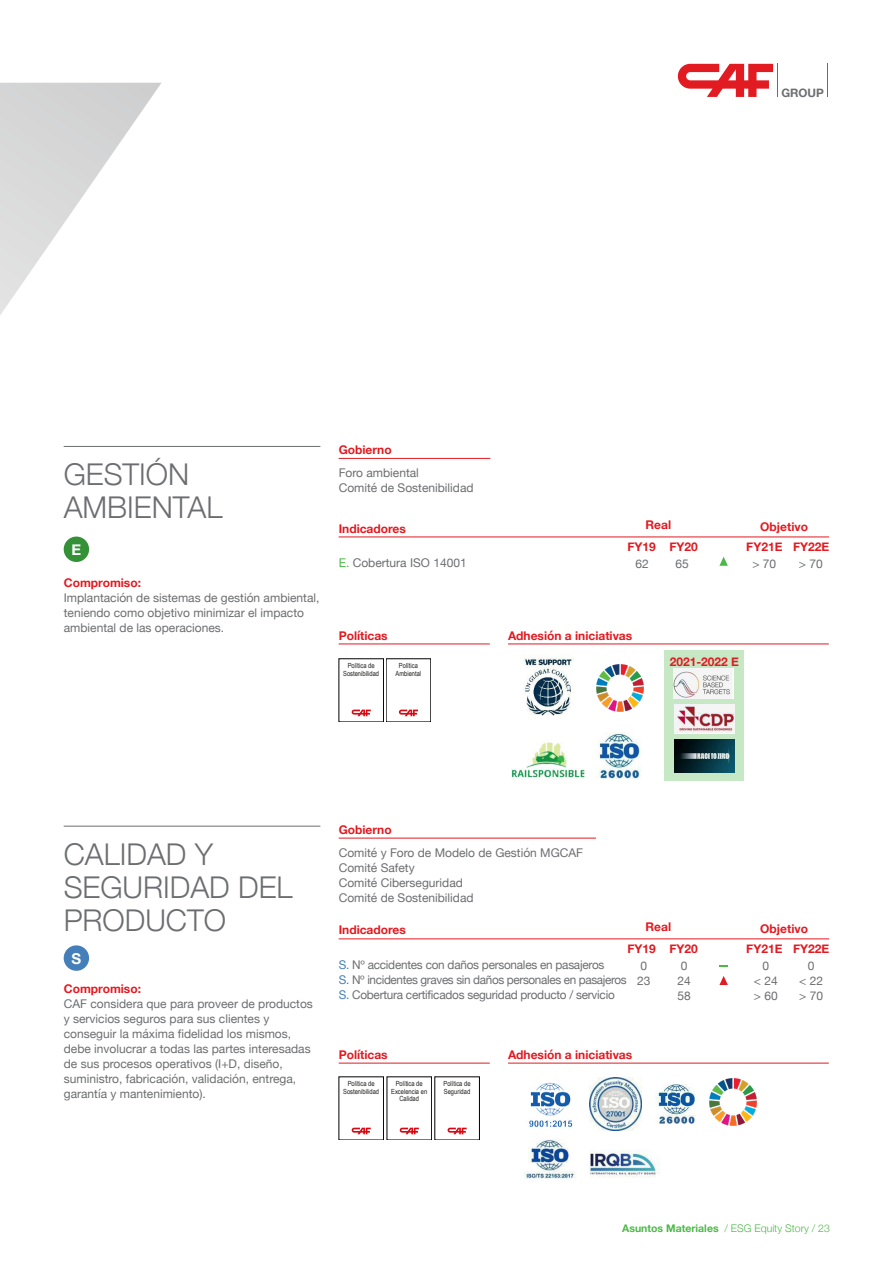
<style>
.page{position:relative;width:893px;height:1263px;background:#fff}
.page>*{position:absolute;margin:0;border:0;box-sizing:border-box;transform-origin:0 0}
.ESTILO_2{font:300 30px/33px "Helvetica Neue";color:#6c6d70}
.Titulo_1_-_HELVETICA{font:700 15px "Helvetica Neue";color:#fff}
.texto_columnas{font:12px/15px "Helvetica Neue";color:#6c6d70}
.TITULOS_4{font:700 12px "Helvetica Neue";color:#e21a21}
.texto_columnas-2{font:12px "Helvetica Neue";letter-spacing:-.02em;color:#6c6d70}
.texto_columnas-3{font:700 12px "Helvetica Neue";color:#e21a21}
.texto_columnas-4{font:12px "Helvetica Neue";letter-spacing:-.03em;color:#6c6d70}
.t1{font:700 11.55px "Helvetica Neue";color:#6c6d70}
.paginación{font:300 10.5px "Helvetica Neue";color:#4cb848}
.t2{font:7.05px/7.5px "Arial Narrow";color:#1d1d1b;text-align:center}
.s1{color:#4cb848}
.s2{color:#457fba}
.s3{font-weight:700}
</style>
<div class="page">
<svg style="left:0;top:83px;width:161px;height:479px"></svg>
<hr style="left:777px;top:64px;width:1px;height:33px;background:#6c6d70">
<hr style="left:827px;top:64px;width:1px;height:33px;background:#6c6d70">
<svg style="left:678px;top:64px;width:95px;height:33px"></svg>
<hr style="left:64px;top:446px;width:256px;height:1px;background:#6c6d70">
<hr style="left:64px;top:826px;width:256px;height:1px;background:#6c6d70">
<hr style="left:339px;top:644px;width:151px;height:1px;background:#e21a21">
<hr style="left:339px;top:1063px;width:151px;height:1px;background:#e21a21">
<hr style="left:508px;top:644px;width:321px;height:1px;background:#e21a21">
<hr style="left:508px;top:1063px;width:321px;height:1px;background:#e21a21">
<hr style="left:339px;top:458px;width:151px;height:1px;background:#e21a21">
<hr style="left:339px;top:838px;width:257px;height:1px;background:#e21a21">
<hr style="left:339px;top:537px;width:490px;height:1px;background:#e21a21">
<hr style="left:339px;top:939px;width:490px;height:1px;background:#e21a21">
<svg style="left:719px;top:557px;width:9px;height:9px"></svg>
<svg style="left:719px;top:976px;width:9px;height:9px"></svg>
<div style="left:339px;top:659px;width:45px;height:63px;border:1px solid #000"></div>
<svg style="left:352px;top:710px;width:19px;height:6px"></svg>
<div style="left:339px;top:1077px;width:45px;height:63px;border:1px solid #000"></div>
<svg style="left:352px;top:1128px;width:19px;height:6px"></svg>
<div style="left:387px;top:1077px;width:45px;height:63px;border:1px solid #000"></div>
<svg style="left:400px;top:1128px;width:19px;height:6px"></svg>
<svg style="left:448px;top:1128px;width:19px;height:6px"></svg>
<svg style="left:399px;top:710px;width:19px;height:6px"></svg>
<img style="left:524px;top:657px;width:50px;height:59px">
<img style="left:529px;top:1082px;width:44px;height:46px">
<img style="left:589px;top:1077px;width:52px;height:53px">
<img style="left:596px;top:733px;width:45px;height:46px">
<img style="left:524px;top:1139px;width:52px;height:40px">
<img style="left:589px;top:1150px;width:71px;height:28px">
<img style="left:512px;top:742px;width:73px;height:37px">
<img style="left:655px;top:1084px;width:41px;height:39px">
<div style="left:664px;top:650px;width:80px;height:130px;background:#c6e8c4"></div>
<img style="left:674px;top:669px;width:59px;height:30px">
<img style="left:674px;top:739px;width:61px;height:34px">
<img style="left:674px;top:704px;width:61px;height:29px">
<div style="left:64px;top:536px;width:25px;height:26px;background:#359137;border-radius:50%"></div>
<div style="left:64px;top:945px;width:25px;height:26px;background:#457fba;border-radius:50%"></div>
<img style="left:596px;top:664px;width:48px;height:48px">
<img style="left:709px;top:1078px;width:48px;height:48px">
<p class="t1" style="left:781px;top:84px;width:44px">GROUP</p>
<p class="ESTILO_2" style="left:64px;top:456px;width:160px">GESTIÓN<br>AMBIENTAL</p>
<p class="Titulo_1_-_HELVETICA" style="left:71px;top:538px;width:11px">E</p>
<p class="texto_columnas-3" style="left:64px;top:573px;width:79px">Compromiso:</p>
<p class="texto_columnas" style="left:64px;top:590px;width:257px">Implantación de sistemas de gestión ambiental, teniendo como objetivo minimizar el impacto ambiental de las operaciones.</p>
<p class="TITULOS_4" style="left:339px;top:440px;width:55px">Gobierno</p>
<p class="texto_columnas" style="left:339px;top:466px;width:82px">Foro ambiental</p>
<p class="texto_columnas" style="left:339px;top:481px;width:136px">Comité de Sostenibilidad</p>
<p class="TITULOS_4" style="left:339px;top:519px;width:69px">Indicadores</p>
<p class="texto_columnas" style="left:339px;top:556px;width:130px"><span class="s1">E.</span> Cobertura ISO 14001</p>
<p class="TITULOS_4" style="left:339px;top:626px;width:51px">Políticas</p>
<p class="t2" style="left:343px;top:662px;width:37px">Política de<br>Sostenibilidad</p>
<p class="t2" style="left:396px;top:662px;width:27px">Política<br>Ambiental</p>
<p class="texto_columnas-3" style="left:646px;top:516px;width:27px">Real</p>
<p class="texto_columnas-3" style="left:760px;top:517px;width:49px">Objetivo</p>
<p class="texto_columnas-3" style="left:627px;top:537px;width:30px">FY19</p>
<p class="texto_columnas-3" style="left:669px;top:537px;width:30px">FY20</p>
<p class="texto_columnas-3" style="left:746px;top:537px;width:38px">FY21E</p>
<p class="texto_columnas-3" style="left:793px;top:537px;width:38px">FY22E</p>
<p class="texto_columnas" style="left:635px;top:557px;width:15px">62</p>
<p class="texto_columnas" style="left:675px;top:557px;width:15px">65</p>
<p class="texto_columnas" style="left:752px;top:557px;width:25px">&gt; 70</p>
<p class="texto_columnas" style="left:799px;top:557px;width:25px">&gt; 70</p>
<p class="TITULOS_4" style="left:508px;top:626px;width:126px">Adhesión a iniciativas</p>
<p class="texto_columnas-3" style="left:670px;top:652px;width:71px">2021-2022 E</p>
<p class="ESTILO_2" style="left:64px;top:835px;width:230px">CALIDAD Y<br>SEGURIDAD DEL<br>PRODUCTO</p>
<p class="Titulo_1_-_HELVETICA" style="left:71px;top:946px;width:11px">S</p>
<p class="texto_columnas-3" style="left:64px;top:979px;width:79px">Compromiso:</p>
<p class="texto_columnas" style="left:64px;top:997px;width:251px">CAF considera que para proveer de productos y servicios seguros para sus clientes y conseguir la máxima fidelidad los mismos, debe involucrar a todas las partes interesadas de sus procesos operativos (I+D, diseño, suministro, fabricación, validación, entrega, garantía y mantenimiento).</p>
<p class="TITULOS_4" style="left:339px;top:820px;width:55px">Gobierno</p>
<p class="texto_columnas" style="left:339px;top:846px;width:246px">Comité y Foro de Modelo de Gestión MGCAF<br>Comité Safety</p>
<p class="texto_columnas" style="left:339px;top:876px;width:126px">Comité Ciberseguridad</p>
<p class="texto_columnas" style="left:339px;top:891px;width:136px">Comité de Sostenibilidad</p>
<p class="TITULOS_4" style="left:339px;top:921px;width:69px">Indicadores</p>
<p class="texto_columnas-3" style="left:646px;top:917px;width:27px">Real</p>
<p class="texto_columnas-3" style="left:627px;top:939px;width:30px">FY19</p>
<p class="texto_columnas-3" style="left:669px;top:939px;width:30px">FY20</p>
<p class="texto_columnas-2" style="left:339px;top:956px;width:267px"><span class="s2">S.</span> Nº accidentes con daños personales en pasajeros</p>
<p class="texto_columnas-4" style="left:339px;top:971px;width:290px"><span class="s2">S.</span> Nº incidentes graves sin daños personales en pasajeros</p>
<p class="texto_columnas-2" style="left:339px;top:986px;width:278px"><span class="s2">S.</span> Cobertura certificados seguridad producto / servicio</p>
<p class="texto_columnas" style="left:641px;top:959px;width:8px">0</p>
<p class="texto_columnas" style="left:637px;top:974px;width:15px">23</p>
<p class="TITULOS_4" style="left:339px;top:1045px;width:51px">Políticas</p>
<p class="t2" style="left:343px;top:1080px;width:37px">Política de<br>Sostenibilidad</p>
<p class="t2" style="left:391px;top:1080px;width:37px">Política de<br>Excelencia en<br>Calidad</p>
<p class="t2" style="left:444px;top:1080px;width:28px;text-align:left">Política de<br>Seguridad</p>
<p class="TITULOS_4" style="left:508px;top:1045px;width:126px">Adhesión a iniciativas</p>
<p class="texto_columnas" style="left:681px;top:959px;width:8px">0</p>
<p class="texto_columnas" style="left:677px;top:974px;width:15px">24</p>
<p class="texto_columnas" style="left:677px;top:989px;width:15px">58</p>
<p class="texto_columnas-3" style="left:760px;top:919px;width:49px">Objetivo</p>
<p class="texto_columnas-3" style="left:746px;top:939px;width:38px">FY21E</p>
<p class="texto_columnas" style="left:762px;top:959px;width:8px">0</p>
<p class="texto_columnas" style="left:754px;top:974px;width:25px">&lt; 24</p>
<p class="texto_columnas" style="left:754px;top:989px;width:25px">&gt; 60</p>
<p class="texto_columnas-3" style="left:793px;top:939px;width:38px">FY22E</p>
<p class="texto_columnas" style="left:808px;top:959px;width:8px">0</p>
<p class="texto_columnas" style="left:799px;top:974px;width:25px">&lt; 22</p>
<p class="texto_columnas" style="left:799px;top:989px;width:25px">&gt; 70</p>
<p class="paginación" style="left:622px;top:1219px;width:209px"><span class="s3">Asuntos Materiales</span> / ESG Equity Story / 23</p>
</div>
